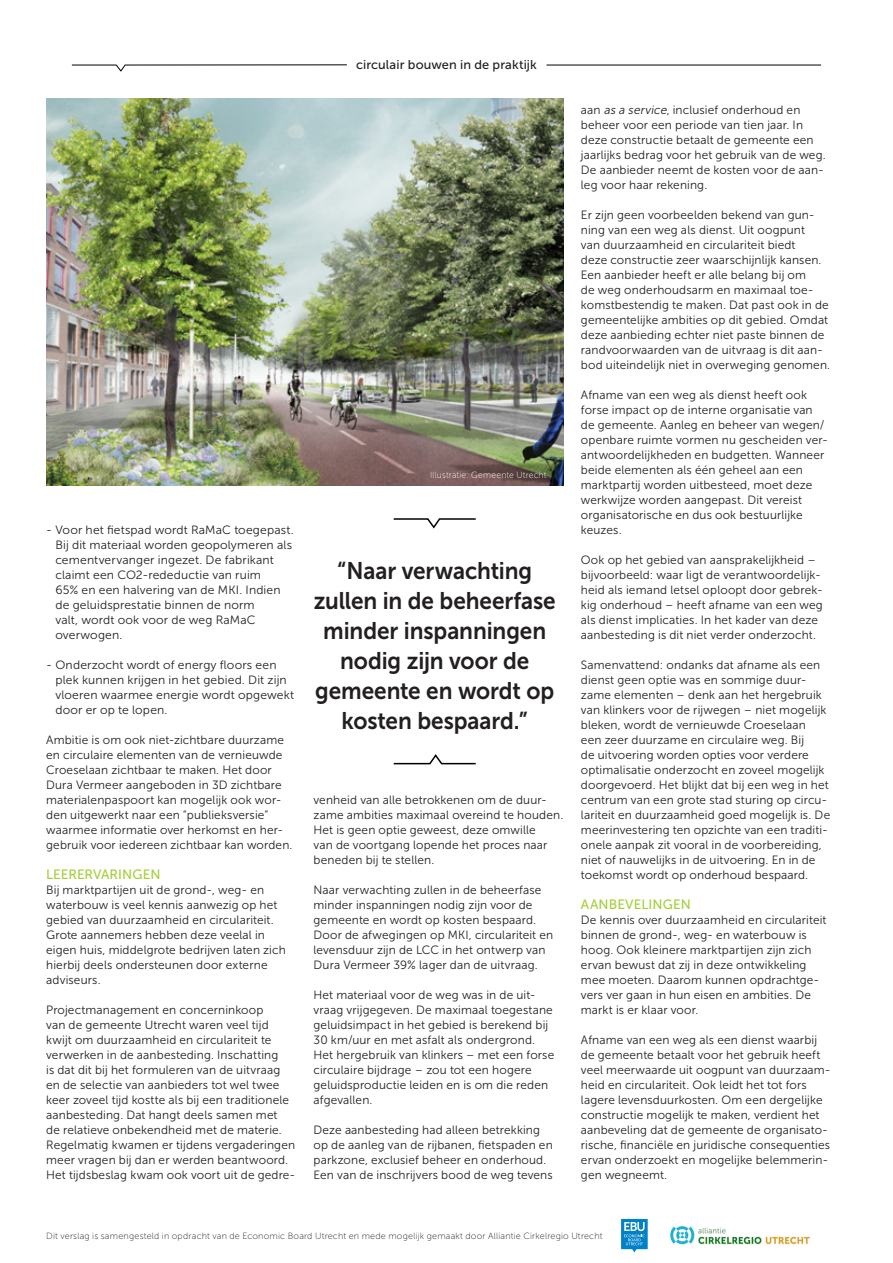
<style>
.page{position:relative;width:893px;height:1263px;background:#fff}
.page>*{position:absolute;margin:0;border:0;box-sizing:border-box;transform-origin:0 0}
.t1{font:24px/30px "Museo Sans 700";letter-spacing:-.005em;color:#231f20;text-align:center;scale:.94 1}
.t2{font:13.5px "Museo Sans 500";letter-spacing:.005em;color:#a6ce39}
.t3{font:12.75px "Museo Sans 500";letter-spacing:.01em;color:#231f20}
.t4{font:12px/15px "Museo Sans 300";letter-spacing:.01em;color:#231f20}
.t5{font:9px "Museo Sans 100";letter-spacing:.025em;color:#231f20}
.t6{font:9px "Museo Sans 100";letter-spacing:.02em;color:#fff;scale:.96 1}
.s1{font-style:italic}
</style>
<div class="page">
<img style="left:46px;top:98px;width:517px;height:388px">
<svg style="left:72px;top:64px;width:749px;height:8px"></svg>
<svg style="left:393px;top:754px;width:83px;height:11px"></svg>
<svg style="left:393px;top:518px;width:83px;height:11px"></svg>
<svg style="left:621px;top:1219px;width:27px;height:33px"></svg>
<img style="left:670px;top:1226px;width:140px;height:19px">
<p class="t4" style="left:55px;top:522px;width:240px;text-indent:-9px">- Voor het fietspad wordt RaMaC toegepast.<br>Bij dit materiaal worden geopolymeren als cementvervanger ingezet. De fabrikant claimt een CO2-redeductie van ruim<br>65% en een halvering van de MKI. Indien de geluidsprestatie binnen de norm<br>valt, wordt ook voor de weg RaMaC overwogen.</p>
<p class="t4" style="left:55px;top:657px;width:240px;text-indent:-9px">- Onderzocht wordt of energy floors een plek kunnen krijgen in het gebied. Dit zijn vloeren waarmee energie wordt opgewekt door er op te lopen.</p>
<p class="t4" style="left:46px;top:732px;width:248px">Ambitie is om ook niet-zichtbare duurzame en circulaire elementen van de vernieuwde Croeselaan zichtbaar te maken. Het door Dura Vermeer aangeboden in 3D zichtbare materialenpaspoort kan mogelijk ook wor&shy;den uitgewerkt naar een “publieksversie” waarmee informatie over herkomst en her&shy;gebruik voor iedereen zichtbaar kan worden.</p>
<p class="t2" style="left:46px;top:867px;width:116px">LEERERVARINGEN</p>
<p class="t4" style="left:46px;top:882px;width:241px">Bij marktpartijen uit de grond-, weg- en waterbouw is veel kennis aanwezig op het gebied van duurzaamheid en circulariteit.<br>Grote aannemers hebben deze veelal in eigen huis, middelgrote bedrijven laten zich hierbij deels ondersteunen door externe adviseurs.</p>
<p class="t4" style="left:46px;top:1002px;width:251px">Projectmanagement en concerninkoop<br>van de gemeente Utrecht waren veel tijd kwijt om duurzaamheid en circulariteit te verwerken in de aanbesteding. Inschatting<br>is dat dit bij het formuleren van de uitvraag en de selectie van aanbieders tot wel twee keer zoveel tijd kostte als bij een traditionele aanbesteding. Dat hangt deels samen met<br>de relatieve onbekendheid met de materie.<br>Regelmatig kwamen er tijdens vergaderingen meer vragen bij dan er werden beantwoord.<br>Het tijdsbeslag kwam ook voort uit de gedre-</p>
<p class="t3" style="left:356px;top:58px;width:182px">circulair bouwen in de praktijk</p>
<p class="t6" style="left:430px;top:470px;width:123px">Illustratie: Gemeente Utrecht</p>
<h1 class="t1" style="left:314px;top:556px;width:259px">“Naar verwachting zullen in de beheerfase minder inspanningen nodig zijn voor de gemeente en wordt op kosten bespaard.”</h1>
<p class="t4" style="left:314px;top:792px;width:251px">venheid van alle betrokkenen om de duur&shy;zame ambities maximaal overeind te houden.<br>Het is geen optie geweest, deze omwille<br>van de voortgang lopende het proces naar beneden bij te stellen.</p>
<p class="t4" style="left:314px;top:882px;width:241px">Naar verwachting zullen in de beheerfase minder inspanningen nodig zijn voor de gemeente en wordt op kosten bespaard.<br>Door de afwegingen op MKI, circulariteit en levensduur zijn de LCC in het ontwerp van Dura Vermeer 39% lager dan de uitvraag.</p>
<p class="t4" style="left:314px;top:987px;width:242px">Het materiaal voor de weg was in de uit&shy;vraag vrijgegeven. De maximaal toegestane geluidsimpact in het gebied is berekend bij 30 km/uur en met asfalt als ondergrond.<br>Het hergebruik van klinkers – met een forse circulaire bijdrage – zou tot een hogere geluidsproductie leiden en is om die reden afgevallen.</p>
<p class="t4" style="left:314px;top:1122px;width:241px">Deze aanbesteding had alleen betrekking op de aanleg van de rijbanen, fietspaden en parkzone, exclusief beheer en onderhoud.<br>Een van de inschrijvers bood de weg tevens</p>
<p class="t4" style="left:581px;top:102px;width:246px">aan <span class="s1">as a service</span>, inclusief onderhoud en beheer voor een periode van tien jaar. In deze constructie betaalt de gemeente een jaarlijks bedrag voor het gebruik van de weg.<br>De aanbieder neemt de kosten voor de aan&shy;leg voor haar rekening.</p>
<p class="t4" style="left:581px;top:207px;width:251px">Er zijn geen voorbeelden bekend van gun&shy;ning van een weg als dienst. Uit oogpunt<br>van duurzaamheid en circulariteit biedt<br>deze constructie zeer waarschijnlijk kansen.<br>Een aanbieder heeft er alle belang bij om<br>de weg onderhoudsarm en maximaal toe&shy;komstbestendig te maken. Dat past ook in de gemeentelijke ambities op dit gebied. Omdat deze aanbieding echter niet paste binnen de randvoorwaarden van de uitvraag is dit aan&shy;bod uiteindelijk niet in overweging genomen.</p>
<p class="t4" style="left:581px;top:387px;width:249px">Afname van een weg als dienst heeft ook forse impact op de interne organisatie van de gemeente. Aanleg en beheer van wegen/ openbare ruimte vormen nu gescheiden ver&shy;antwoordelijkheden en budgetten. Wanneer beide elementen als één geheel aan een marktpartij worden uitbesteed, moet deze werkwijze worden aangepast. Dit vereist organisatorische en dus ook bestuurlijke keuzes.</p>
<p class="t4" style="left:581px;top:552px;width:243px">Ook op het gebied van aansprakelijkheid – bijvoorbeeld: waar ligt de verantwoordelijk&shy;heid als iemand letsel oploopt door gebrek&shy;kig onderhoud – heeft afname van een weg als dienst implicaties. In het kader van deze aanbesteding is dit niet verder onderzocht.</p>
<p class="t4" style="left:581px;top:657px;width:251px">Samenvattend: ondanks dat afname als een dienst geen optie was en sommige duur&shy;zame elementen – denk aan het hergebruik van klinkers voor de rijwegen – niet mogelijk bleken, wordt de vernieuwde Croeselaan<br>een zeer duurzame en circulaire weg. Bij<br>de uitvoering worden opties voor verdere optimalisatie onderzocht en zoveel mogelijk doorgevoerd. Het blijkt dat bij een weg in het centrum van een grote stad sturing op circu&shy;lariteit en duurzaamheid goed mogelijk is. De meerinvestering ten opzichte van een traditi&shy;onele aanpak zit vooral in de voorbereiding, niet of nauwelijks in de uitvoering. En in de toekomst wordt op onderhoud bespaard.</p>
<p class="t2" style="left:581px;top:897px;width:111px">AANBEVELINGEN</p>
<p class="t4" style="left:581px;top:912px;width:247px">De kennis over duurzaamheid en circulariteit binnen de grond-, weg- en waterbouw is hoog. Ook kleinere marktpartijen zijn zich ervan bewust dat zij in deze ontwikkeling mee moeten. Daarom kunnen opdrachtge&shy;vers ver gaan in hun eisen en ambities. De markt is er klaar voor.</p>
<p class="t4" style="left:581px;top:1032px;width:251px">Afname van een weg als een dienst waarbij de gemeente betaalt voor het gebruik heeft veel meerwaarde uit oogpunt van duurzaam&shy;heid en circulariteit. Ook leidt het tot fors lagere levensduurkosten. Om een dergelijke constructie mogelijk te maken, verdient het aanbeveling dat de gemeente de organisato&shy;rische, financiële en juridische consequenties ervan onderzoekt en mogelijke belemmerin&shy;gen wegneemt.</p>
<p class="t5" style="left:46px;top:1231px;width:558px">Dit verslag is samengesteld in opdracht van de Economic Board Utrecht en mede mogelijk gemaakt door Alliantie Cirkelregio Utrecht</p>
</div>
